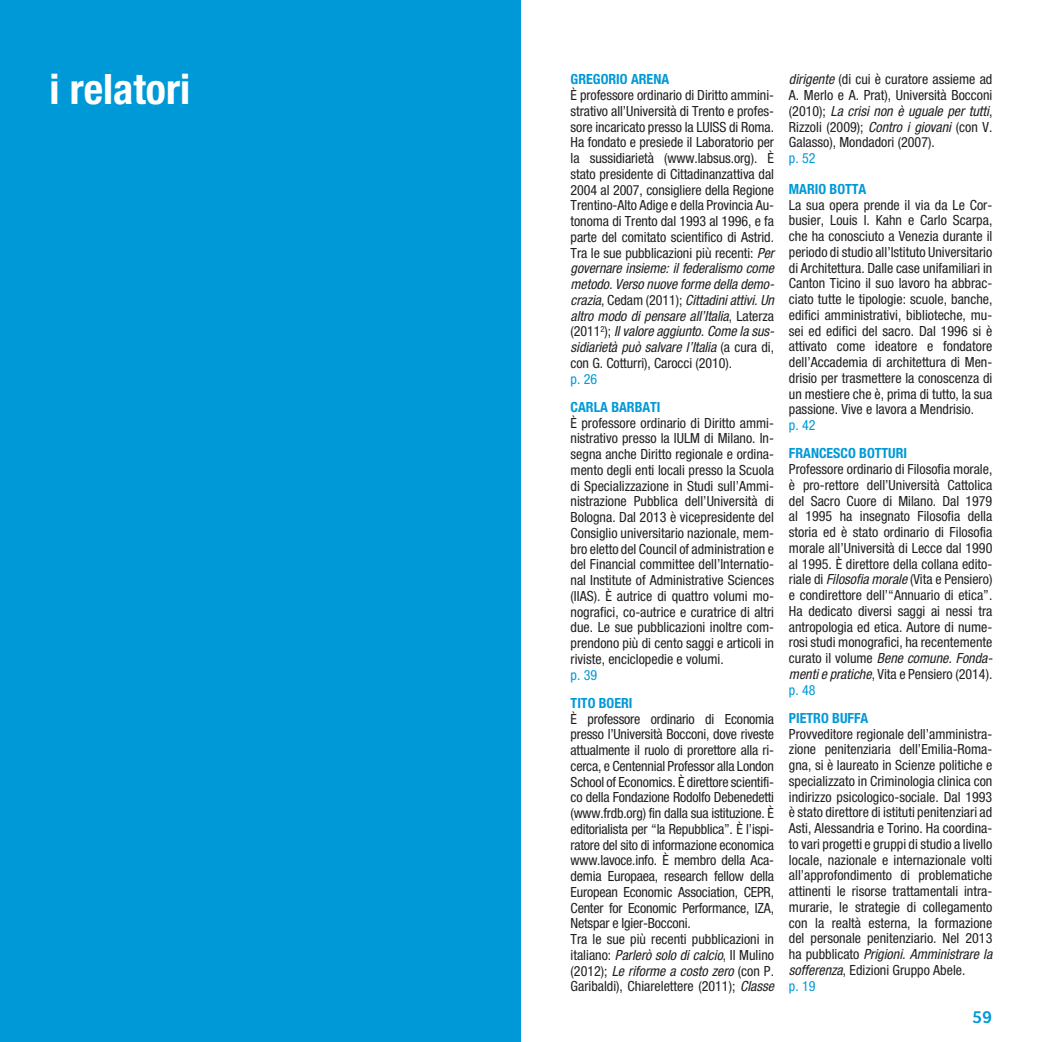
<style>
.page{position:relative;width:1042px;height:1042px;background:#fff}
.page>*{position:absolute;margin:0;border:0;box-sizing:border-box;transform-origin:0 0}
.t1{font:700 condensed 42px "Helvetica Neue LT Std";color:#fff}
.t2{font:700 15.75px "British Council Sans";color:#0099d8}
.t3{font:condensed 14px/15.8px "Helvetica Neue LT Std";color:#231f20;text-align:justify}
.t4{font:700 condensed 14px "Helvetica Neue LT Std";color:#0099d8}
.t5{font:condensed 14px "Helvetica Neue LT Std";color:#0099d8}
.s1{font-style:italic}
.s2{color:#0099d8}
</style>
<div class="page">
<div style="left:0;top:0;width:521px;height:1042px;background:#0099d8"></div>
<h1 class="t1" style="left:50px;top:64px;width:142px">i relatori</h1>
<p class="t4" style="left:570px;top:71px;width:100px">GREGORIO ARENA</p>
<p class="t3" style="left:570px;top:87px;width:205px">È professore ordinario di Diritto ammini&shy;strativo all’Università di Trento e profes&shy;sore incaricato presso la LUISS di Roma.<br>Ha fondato e presiede il Laboratorio per la sussidiarietà (www.labsus.org). È stato presidente di Cittadinanzattiva dal 2004 al 2007, consigliere della Regione Trentino-Alto Adige e della Provincia Au&shy;tonoma di Trento dal 1993 al 1996, e fa parte del comitato scientifico di Astrid.<br>Tra le sue pubblicazioni più recenti: <span class="s1">Per governare insieme: il federalismo come metodo. Verso nuove forme della demo&shy;crazia</span>, Cedam (2011); <span class="s1">Cittadini attivi. Un altro modo di pensare all’Italia</span>, Laterza (2011<sup>2</sup>); <span class="s1">Il valore aggiunto. Come la sus&shy;sidiarietà può salvare l’Italia</span> (a cura di, con G. Cotturri), Carocci (2010).</p>
<p class="t5" style="left:570px;top:371px;width:28px">p. 26</p>
<p class="t4" style="left:570px;top:398px;width:91px">CARLA BARBATI</p>
<p class="t3" style="left:570px;top:415px;width:205px">È professore ordinario di Diritto ammi&shy;nistrativo presso la IULM di Milano. In&shy;segna anche Diritto regionale e ordina&shy;mento degli enti locali presso la Scuola di Specializzazione in Studi sull’Ammi&shy;nistrazione Pubblica dell’Università di Bologna. Dal 2013 è vicepresidente del Consiglio universitario nazionale, mem&shy;bro eletto del Council of administration e del Financial committee dell’Internatio&shy;nal Institute of Administrative Sciences (IIAS). È autrice di quattro volumi mo&shy;nografici, co-autrice e curatrice di altri due. Le sue pubblicazioni inoltre com&shy;prendono più di cento saggi e articoli in riviste, enciclopedie e volumi.</p>
<p class="t5" style="left:570px;top:667px;width:28px">p. 39</p>
<p class="t4" style="left:570px;top:694px;width:63px">TITO BOERI</p>
<p class="t3" style="left:570px;top:711px;width:205px;text-align:left">È professore ordinario di Economia presso l’Università Bocconi, dove riveste attualmente il ruolo di prorettore alla ri&shy;cerca, e Centennial Professor alla London School of Economics. È direttore scientifi&shy;co della Fondazione Rodolfo Debenedetti (www.frdb.org) fin dalla sua istituzione. È editorialista per “la Repubblica”. È l’ispi&shy;ratore del sito di informazione economica www.lavoce.info. È membro della Aca&shy;demia Europaea, research fellow della European Economic Association, CEPR, Center for Economic Performance, IZA, Netspar e Igier-Bocconi.<br>Tra le sue più recenti pubblicazioni in italiano: <span class="s1">Parlerò solo di calcio</span>, Il Mulino (2012); <span class="s1">Le riforme a costo zero</span> (con P.<br>Garibaldi), Chiarelettere (2011); <span class="s1">Classe</span></p>
<p class="t3" style="left:789px;top:71px;width:205px"><span class="s1">dirigente</span> (di cui è curatore assieme ad A. Merlo e A. Prat), Università Bocconi (2010); <span class="s1">La crisi non è uguale per tutti</span>, Rizzoli (2009); <span class="s1">Contro i giovani</span> (con V.<br>Galasso), Mondadori (2007).</p>
<p class="t5" style="left:789px;top:150px;width:28px">p. 52</p>
<p class="t4" style="left:789px;top:180px;width:79px">MARIO BOTTA</p>
<p class="t3" style="left:789px;top:197px;width:205px">La sua opera prende il via da Le Cor&shy;busier, Louis I. Kahn e Carlo Scarpa, che ha conosciuto a Venezia durante il periodo di studio all’Istituto Universitario di Architettura. Dalle case unifamiliari in Canton Ticino il suo lavoro ha abbrac&shy;ciato tutte le tipologie: scuole, banche, edifici amministrativi, biblioteche, mu&shy;sei ed edifici del sacro. Dal 1996 si è attivato come ideatore e fondatore dell’Accademia di architettura di Men&shy;drisio per trasmettere la conoscenza di un mestiere che è, prima di tutto, la sua passione. Vive e lavora a Mendrisio.</p>
<p class="t5" style="left:789px;top:417px;width:28px">p. 42</p>
<p class="t4" style="left:789px;top:445px;width:120px">FRANCESCO BOTTURI</p>
<p class="t3" style="left:789px;top:461px;width:205px">Professore ordinario di Filosofia morale, è pro-rettore dell’Università Cattolica del Sacro Cuore di Milano. Dal 1979 al 1995 ha insegnato Filosofia della storia ed è stato ordinario di Filosofia morale all’Università di Lecce dal 1990 al 1995. È direttore della collana edito&shy;riale di <span class="s1">Filosofia morale</span> (Vita e Pensiero) e condirettore dell’“Annuario di etica”.<br>Ha dedicato diversi saggi ai nessi tra antropologia ed etica. Autore di nume&shy;rosi studi monografici, ha recentemente curato il volume <span class="s1">Bene comune. Fonda&shy;menti e pratiche</span>, Vita e Pensiero (2014). <span class="s2">p. 48</span></p>
<p class="t4" style="left:789px;top:709px;width:81px">PIETRO BUFFA</p>
<p class="t3" style="left:789px;top:725px;width:205px;text-align:left">Provveditore regionale dell’amministra&shy;zione penitenziaria dell’Emilia-Roma&shy;gna, si è laureato in Scienze politiche e specializzato in Criminologia clinica con indirizzo psicologico-sociale. Dal 1993 è stato direttore di istituti penitenziari ad Asti, Alessandria e Torino. Ha coordina&shy;to vari progetti e gruppi di studio a livello locale, nazionale e internazionale volti all’approfondimento di problematiche attinenti le risorse trattamentali intra&shy;murarie, le strategie di collegamento con la realtà esterna, la formazione del personale penitenziario. Nel 2013 ha pubblicato <span class="s1">Prigioni. Amministrare la sofferenza</span>, Edizioni Gruppo Abele.<br><span class="s2">p. 19</span></p>
<p class="t2" style="left:972px;top:1007px;width:22px">59</p>
</div>
